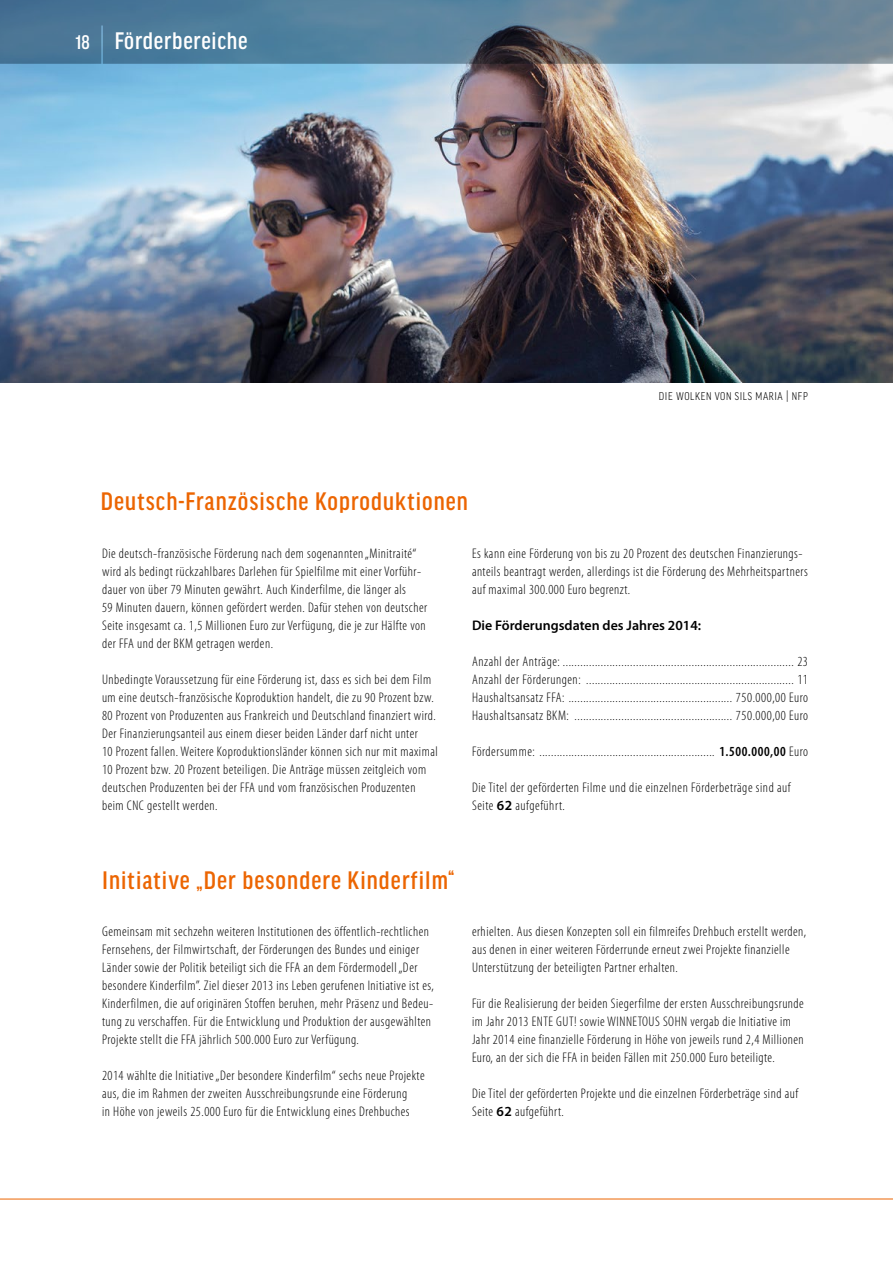
<style>
.page{position:relative;width:893px;height:1263px;background:#fff}
.page>*{position:absolute;margin:0;border:0;box-sizing:border-box;transform-origin:0 0}
.t1{font:500 condensed 27px "Good Headline Pro";letter-spacing:.04em;color:#ec6502}
.t2{font:500 condensed 25.5px "Good Headline Pro";letter-spacing:.03em;color:#fff}
.t3{font:300 condensed 13.95px/18px "Myriad Pro";letter-spacing:.035em;color:#000}
.t4{font:600 13.95px "Myriad Pro";color:#000}
.t5{font:300 condensed 12px "Good Headline Pro";letter-spacing:.05em;color:#000}
.s1{font-size:21px}
.s2{font-weight:600}
.s3{font-weight:600;font-stretch:normal}
</style>
<div class="page">
<img style="left:0;top:64px;width:893px;height:319px">
<hr style="left:0;top:1198px;width:893px;height:1px;background:#ec6502">
<svg style="left:0;top:0;width:893px;height:64px;background:#587d96"></svg>
<h2 class="t2" style="left:76px;top:28px;width:174px"><span class="s1">18</span> Förderbereiche</h2>
<h1 class="t1" style="left:101px;top:487px;width:368px">Deutsch-Französische Koproduktionen</h1>
<p class="t5" style="left:659px;top:389px;width:150px">DIE WOLKEN VON SILS MARIA | NFP</p>
<p class="t3" style="left:102px;top:545px;width:327px">Die deutsch-französische Förderung nach dem sogenannten „Minitraité“ wird als bedingt rückzahlbares Darlehen für Spielfilme mit einer Vorführ&shy;dauer von über 79 Minuten gewährt. Auch Kinderfilme, die länger als<br>59 Minuten dauern, können gefördert werden. Dafür stehen von deutscher Seite insgesamt ca. 1,5 Millionen Euro zur Verfügung, die je zur Hälfte von der FFA und der BKM getragen werden.</p>
<p class="t3" style="left:102px;top:671px;width:337px">Unbedingte Voraussetzung für eine Förderung ist, dass es sich bei dem Film um eine deutsch-französische Koproduktion handelt, die zu 90 Prozent bzw.<br>80 Prozent von Produzenten aus Frankreich und Deutschland finanziert wird.<br>Der Finanzierungsanteil aus einem dieser beiden Länder darf nicht unter<br>10 Prozent fallen. Weitere Koproduktionsländer können sich nur mit maximal 10 Prozent bzw. 20 Prozent beteiligen. Die Anträge müssen zeitgleich vom deutschen Produzenten bei der FFA und vom französischen Produzenten beim CNC gestellt werden.</p>
<p class="t3" style="left:472px;top:545px;width:337px">Es kann eine Förderung von bis zu 20 Prozent des deutschen Finanzierungs&shy;anteils beantragt werden, allerdings ist die Förderung des Mehrheitspartners auf maximal 300.000 Euro begrenzt.</p>
<p class="t4" style="left:472px;top:616px;width:231px">Die Förderungsdaten des Jahres 2014:</p>
<p class="t3" style="left:472px;top:653px;width:89px">Anzahl der Anträge:</p>
<p class="t3" style="left:797px;top:653px;width:12px">23</p>
<p class="t3" style="left:472px;top:671px;width:110px">Anzahl der Förderungen:</p>
<p class="t3" style="left:797px;top:671px;width:12px">11</p>
<p class="t3" style="left:472px;top:689px;width:94px">Haushaltsansatz FFA:</p>
<p class="t3" style="left:736px;top:689px;width:73px">750.000,00 Euro</p>
<p class="t3" style="left:472px;top:707px;width:98px">Haushaltsansatz BKM:</p>
<p class="t3" style="left:736px;top:707px;width:73px">750.000,00 Euro</p>
<p class="t3" style="left:472px;top:743px;width:337px">Fördersumme: ............................................................ <span class="s2">1.500.000,00</span> Euro</p>
<p class="t3" style="left:472px;top:779px;width:320px">Die Titel der geförderten Filme und die einzelnen Förderbeträge sind auf<br>Seite <span class="s3">62</span> aufgeführt.</p>
<h1 class="t1" style="left:102px;top:867px;width:354px">Initiative „Der besondere Kinderfilm“</h1>
<p class="t3" style="left:102px;top:923px;width:333px">Gemeinsam mit sechzehn weiteren Institutionen des öffentlich-rechtlichen Fernsehens, der Filmwirtschaft, der Förderungen des Bundes und einiger Länder sowie der Politik beteiligt sich die FFA an dem Fördermodell „Der besondere Kinderfilm”. Ziel dieser 2013 ins Leben gerufenen Initiative ist es, Kinderfilmen, die auf originären Stoffen beruhen, mehr Präsenz und Bedeu&shy;tung zu verschaffen. Für die Entwicklung und Produktion der ausgewählten Projekte stellt die FFA jährlich 500.000 Euro zur Verfügung.</p>
<p class="t3" style="left:102px;top:1067px;width:324px">2014 wählte die Initiative „Der besondere Kinderfilm“ sechs neue Projekte aus, die im Rahmen der zweiten Ausschreibungsrunde eine Förderung<br>in Höhe von jeweils 25.000 Euro für die Entwicklung eines Drehbuches</p>
<p class="t3" style="left:472px;top:923px;width:336px">erhielten. Aus diesen Konzepten soll ein filmreifes Drehbuch erstellt werden, aus denen in einer weiteren Förderrunde erneut zwei Projekte finanzielle<br>Unterstützung der beteiligten Partner erhalten.</p>
<p class="t3" style="left:472px;top:995px;width:333px">Für die Realisierung der beiden Siegerfilme der ersten Ausschreibungsrunde im Jahr 2013 ENTE GUT! sowie WINNETOUS SOHN vergab die Initiative im Jahr 2014 eine finanzielle Förderung in Höhe von jeweils rund 2,4 Millionen Euro, an der sich die FFA in beiden Fällen mit 250.000 Euro beteiligte.</p>
<p class="t3" style="left:472px;top:1085px;width:328px">Die Titel der geförderten Projekte und die einzelnen Förderbeträge sind auf<br>Seite <span class="s3">62</span> aufgeführt.</p>
</div>
